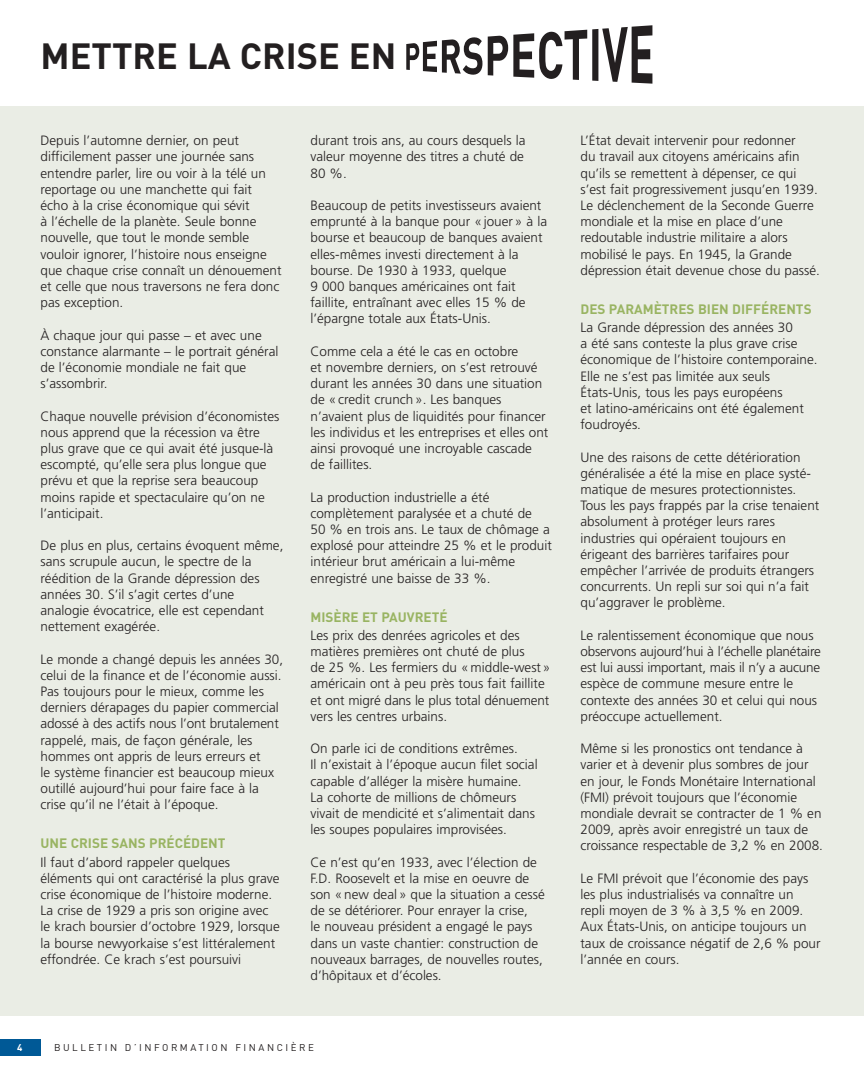
<style>
.page{position:relative;width:864px;height:1080px;background:#fff}
.page>*{position:absolute;margin:0;border:0;box-sizing:border-box;transform-origin:0 0}
.t1{font:700 36px "DIN";color:#231f20}
.t2{font:300 13.5px/16.2px "Frutiger";color:#231f20}
.t3{font:700 13.5px "DIN";color:#99b462}
.t4{font:9.75px "DIN";letter-spacing:.26em;color:#231f20}
.t5{font:700 9.75px "DIN";color:#fff}
</style>
<div class="page">
<div style="left:0;top:106px;width:864px;height:910px;background:#eaede5"></div>
<div style="left:0;top:1040px;width:40px;height:16px;background:#005996"></div>
<svg style="left:406px;top:37px;width:76px;height:38px"></svg>
<svg style="left:488px;top:30px;width:99px;height:50px"></svg>
<div style="left:592px;top:29px;width:6px;height:52px;background:#231f20"></div>
<svg style="left:602px;top:25px;width:50px;height:59px"></svg>
<h1 class="t1" style="left:40px;top:44px;width:357px">METTRE LA CRISE EN</h1>
<p class="t2" style="left:40px;top:133px;width:243px">Depuis l’automne dernier, on peut difficilement passer une journée sans entendre parler, lire ou voir à la télé un reportage ou une manchette qui fait écho à la crise économique qui sévit<br>à l’échelle de la planète. Seule bonne nouvelle, que tout le monde semble vouloir ignorer, l’histoire nous enseigne que chaque crise connaît un dénouement et celle que nous traversons ne fera donc pas exception.</p>
<p class="t2" style="left:40px;top:328px;width:240px">À chaque jour qui passe – et avec une constance alarmante – le portrait général de l’économie mondiale ne fait que s’assombrir.</p>
<p class="t2" style="left:40px;top:409px;width:240px">Chaque nouvelle prévision d’économistes nous apprend que la récession va être plus grave que ce qui avait été jusque-là escompté, qu’elle sera plus longue que prévu et que la reprise sera beaucoup moins rapide et spectaculaire qu’on ne l’anticipait.</p>
<p class="t2" style="left:40px;top:538px;width:244px">De plus en plus, certains évoquent même, sans scrupule aucun, le spectre de la réédition de la Grande dépression des années 30. S’il s’agit certes d’une analogie évocatrice, elle est cependant nettement exagérée.</p>
<p class="t2" style="left:40px;top:652px;width:244px">Le monde a changé depuis les années 30, celui de la finance et de l’économie aussi.<br>Pas toujours pour le mieux, comme les derniers dérapages du papier commercial adossé à des actifs nous l’ont brutalement rappelé, mais, de façon générale, les hommes ont appris de leurs erreurs et<br>le système financier est beaucoup mieux outillé aujourd’hui pour faire face à la crise qu’il ne l’était à l’époque.</p>
<p class="t3" style="left:40px;top:839px;width:187px">UNE CRISE SANS PRÉCÉDENT</p>
<p class="t2" style="left:40px;top:855px;width:241px">Il faut d’abord rappeler quelques éléments qui ont caractérisé la plus grave crise économique de l’histoire moderne.<br>La crise de 1929 a pris son origine avec le krach boursier d’octobre 1929, lorsque la bourse newyorkaise s’est littéralement effondrée. Ce krach s’est poursuivi</p>
<p class="t2" style="left:310px;top:133px;width:217px;text-align:justify">durant trois ans, au cours desquels la valeur moyenne des titres a chuté de 80 %.</p>
<p class="t2" style="left:310px;top:198px;width:238px">Beaucoup de petits investisseurs avaient emprunté à la banque pour « jouer » à la bourse et beaucoup de banques avaient elles-mêmes investi directement à la bourse. De 1930 à 1933, quelque<br>9 000 banques américaines ont fait faillite, entraînant avec elles 15 % de l’épargne totale aux États-Unis.</p>
<p class="t2" style="left:310px;top:344px;width:239px">Comme cela a été le cas en octobre<br>et novembre derniers, on s’est retrouvé durant les années 30 dans une situation de « credit crunch ». Les banques n’avaient plus de liquidités pour financer les individus et les entreprises et elles ont ainsi provoqué une incroyable cascade de faillites.</p>
<p class="t2" style="left:310px;top:490px;width:243px">La production industrielle a été complètement paralysée et a chuté de<br>50 % en trois ans. Le taux de chômage a explosé pour atteindre 25 % et le produit intérieur brut américain a lui-même enregistré une baisse de 33 %.</p>
<p class="t3" style="left:310px;top:612px;width:139px">MISÈRE ET PAUVRETÉ</p>
<p class="t2" style="left:310px;top:628px;width:241px">Les prix des denrées agricoles et des matières premières ont chuté de plus<br>de 25 %. Les fermiers du « middle-west » américain ont à peu près tous fait faillite et ont migré dans le plus total dénuement vers les centres urbains.</p>
<p class="t2" style="left:310px;top:742px;width:229px">On parle ici de conditions extrêmes.<br>Il n’existait à l’époque aucun filet social capable d’alléger la misère humaine.<br>La cohorte de millions de chômeurs vivait de mendicité et s’alimentait dans les soupes populaires improvisées.</p>
<p class="t2" style="left:310px;top:855px;width:236px">Ce n’est qu’en 1933, avec l’élection de F.D. Roosevelt et la mise en oeuvre de son « new deal » que la situation a cessé de se détériorer. Pour enrayer la crise,<br>le nouveau président a engagé le pays dans un vaste chantier: construction de nouveaux barrages, de nouvelles routes, d’hôpitaux et d’écoles.</p>
<p class="t5" style="left:17px;top:1044px;width:7px">4</p>
<p class="t4" style="left:54px;top:1044px;width:261px">BULLETIN D’INFORMATION FINANCIÈRE</p>
<p class="t2" style="left:580px;top:133px;width:241px">L’État devait intervenir pour redonner<br>du travail aux citoyens américains afin qu’ils se remettent à dépenser, ce qui s’est fait progressivement jusqu’en 1939.<br>Le déclenchement de la Seconde Guerre mondiale et la mise en place d’une redoutable industrie militaire a alors mobilisé le pays. En 1945, la Grande dépression était devenue chose du passé.</p>
<p class="t3" style="left:580px;top:304px;width:233px">DES PARAMÈTRES BIEN DIFFÉRENTS</p>
<p class="t2" style="left:580px;top:320px;width:239px">La Grande dépression des années 30<br>a été sans conteste la plus grave crise économique de l’histoire contemporaine.<br>Elle ne s’est pas limitée aux seuls États-Unis, tous les pays européens<br>et latino-américains ont été également foudroyés.</p>
<p class="t2" style="left:580px;top:450px;width:240px">Une des raisons de cette détérioration généralisée a été la mise en place systé&shy;matique de mesures protectionnistes.<br>Tous les pays frappés par la crise tenaient absolument à protéger leurs rares industries qui opéraient toujours en érigeant des barrières tarifaires pour empêcher l’arrivée de produits étrangers concurrents. Un repli sur soi qui n’a fait qu’aggraver le problème.</p>
<p class="t2" style="left:580px;top:628px;width:242px">Le ralentissement économique que nous observons aujourd’hui à l’échelle planétaire est lui aussi important, mais il n’y a aucune espèce de commune mesure entre le contexte des années 30 et celui qui nous préoccupe actuellement.</p>
<p class="t2" style="left:580px;top:742px;width:244px">Même si les pronostics ont tendance à varier et à devenir plus sombres de jour en jour, le Fonds Monétaire International (FMI) prévoit toujours que l’économie mondiale devrait se contracter de 1 % en 2009, après avoir enregistré un taux de croissance respectable de 3,2 % en 2008.</p>
<p class="t2" style="left:580px;top:871px;width:242px">Le FMI prévoit que l’économie des pays les plus industrialisés va connaître un repli moyen de 3 % à 3,5 % en 2009.<br>Aux États-Unis, on anticipe toujours un taux de croissance négatif de 2,6 % pour l’année en cours.</p>
</div>
